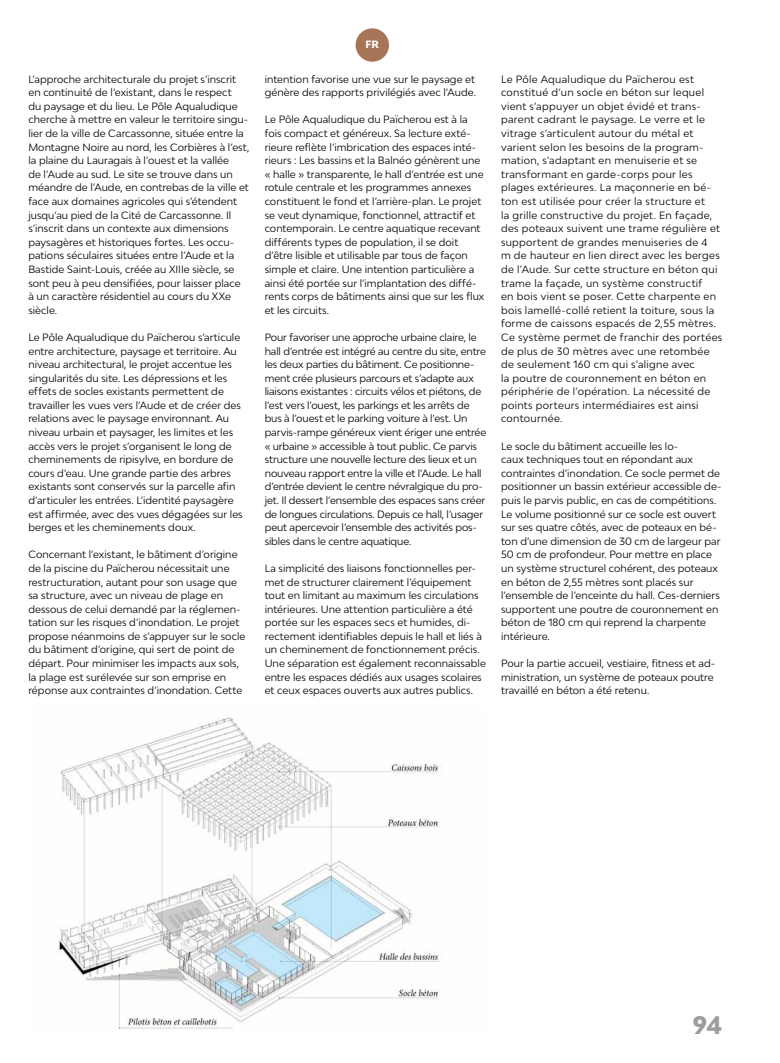
<style>
.page{position:relative;width:780px;height:1063px;background:#fff}
.page>*{position:absolute;margin:0;border:0;box-sizing:border-box;transform-origin:0 0}
.t1{font:800 24px "Bw Modelica";color:#9d9d9c}
.t2{font:10px/13.6px "Bw Modelica";letter-spacing:.005em;color:#000}
.t3{font:10px/13.6px "Bw Modelica";letter-spacing:.03em;color:#000}
.t4{font:800 10px "Bw Modelica";color:#fff}
</style>
<div class="page">
<img style="left:59px;top:717px;width:381px;height:313px">
<div style="left:355px;top:28px;width:34px;height:34px;background:#a87458;border-radius:50%"></div>
<p class="t2" style="left:28px;top:72px;width:222px">L’approche architecturale du projet s’inscrit en continuité de l’existant, dans le respect<br>du paysage et du lieu. Le Pôle Aqualudique cherche à mettre en valeur le territoire singu&shy;lier de la ville de Carcassonne, située entre la Montagne Noire au nord, les Corbières à l’est, la plaine du Lauragais à l’ouest et la vallée<br>de l’Aude au sud. Le site se trouve dans un méandre de l’Aude, en contrebas de la ville et face aux domaines agricoles qui s’étendent jusqu’au pied de la Cité de Carcassonne. Il s’inscrit dans un contexte aux dimensions paysagères et historiques fortes. Les occu&shy;pations séculaires situées entre l’Aude et la Bastide Saint-Louis, créée au XIIIe siècle, se sont peu à peu densifiées, pour laisser place<br>à un caractère résidentiel au cours du XXe siècle.</p>
<p class="t2" style="left:28px;top:330px;width:216px">Le Pôle Aqualudique du Païcherou s’articule entre architecture, paysage et territoire. Au niveau architectural, le projet accentue les singularités du site. Les dépressions et les effets de socles existants permettent de travailler les vues vers l’Aude et de créer des relations avec le paysage environnant. Au niveau urbain et paysager, les limites et les accès vers le projet s’organisent le long de cheminements de ripisylve, en bordure de cours d’eau. Une grande partie des arbres existants sont conservés sur la parcelle afin d’articuler les entrées. L’identité paysagère est affirmée, avec des vues dégagées sur les berges et les cheminements doux.</p>
<p class="t2" style="left:28px;top:548px;width:218px">Concernant l’existant, le bâtiment d’origine de la piscine du Païcherou nécessitait une restructuration, autant pour son usage que sa structure, avec un niveau de plage en dessous de celui demandé par la réglemen&shy;tation sur les risques d’inondation. Le projet propose néanmoins de s’appuyer sur le socle du bâtiment d’origine, qui sert de point de départ. Pour minimiser les impacts aux sols, la plage est surélevée sur son emprise en réponse aux contraintes d’inondation. Cette</p>
<p class="t4" style="left:365px;top:38px;width:15px">FR</p>
<p class="t2" style="left:265px;top:72px;width:213px">intention favorise une vue sur le paysage et génère des rapports privilégiés avec l’Aude.</p>
<p class="t2" style="left:265px;top:113px;width:221px">Le Pôle Aqualudique du Païcherou est à la fois compact et généreux. Sa lecture exté&shy;rieure reflète l’imbrication des espaces inté&shy;rieurs : Les bassins et la Balnéo génèrent une « halle » transparente, le hall d’entrée est une rotule centrale et les programmes annexes constituent le fond et l’arrière-plan. Le projet se veut dynamique, fonctionnel, attractif et contemporain. Le centre aquatique recevant différents types de population, il se doit d’être lisible et utilisable par tous de façon simple et claire. Une intention particulière a ainsi été portée sur l’implantation des diffé&shy;rents corps de bâtiments ainsi que sur les flux et les circuits.</p>
<p class="t2" style="left:265px;top:330px;width:223px">Pour favoriser une approche urbaine claire, le hall d’entrée est intégré au centre du site, entre les deux parties du bâtiment. Ce positionne&shy;ment crée plusieurs parcours et s’adapte aux liaisons existantes : circuits vélos et piétons, de l’est vers l’ouest, les parkings et les arrêts de bus à l’ouest et le parking voiture à l’est. Un parvis-rampe généreux vient ériger une entrée « urbaine » accessible à tout public. Ce parvis structure une nouvelle lecture des lieux et un nouveau rapport entre la ville et l’Aude. Le hall d’entrée devient le centre névralgique du pro&shy;jet. Il dessert l’ensemble des espaces sans créer de longues circulations. Depuis ce hall, l’usager peut apercevoir l’ensemble des activités pos&shy;sibles dans le centre aquatique.</p>
<p class="t2" style="left:265px;top:561px;width:223px">La simplicité des liaisons fonctionnelles per&shy;met de structurer clairement l’équipement tout en limitant au maximum les circulations intérieures. Une attention particulière a été portée sur les espaces secs et humides, di&shy;rectement identifiables depuis le hall et liés à un cheminement de fonctionnement précis.<br>Une séparation est également reconnaissable entre les espaces dédiés aux usages scolaires et ceux espaces ouverts aux autres publics.</p>
<p class="t3" style="left:501px;top:72px;width:223px">Le Pôle Aqualudique du Païcherou est constitué d’un socle en béton sur lequel vient s’appuyer un objet évidé et trans&shy;parent cadrant le paysage. Le verre et le vitrage s’articulent autour du métal et varient selon les besoins de la program&shy;mation, s’adaptant en menuiserie et se transformant en garde-corps pour les plages extérieures. La maçonnerie en bé&shy;ton est utilisée pour créer la structure et<br>la grille constructive du projet. En façade, des poteaux suivent une trame régulière et supportent de grandes menuiseries de 4<br>m de hauteur en lien direct avec les berges de l’Aude. Sur cette structure en béton qui trame la façade, un système constructif<br>en bois vient se poser. Cette charpente en bois lamellé-collé retient la toiture, sous la forme de caissons espacés de 2,55 mètres.<br>Ce système permet de franchir des portées de plus de 30 mètres avec une retombée de seulement 160 cm qui s’aligne avec<br>la poutre de couronnement en béton en périphérie de l’opération. La nécessité de points porteurs intermédiaires est ainsi contournée.</p>
<p class="t2" style="left:501px;top:439px;width:222px">Le socle du bâtiment accueille les lo-<br>caux techniques tout en répondant aux contraintes d’inondation. Ce socle permet de positionner un bassin extérieur accessible de&shy;puis le parvis public, en cas de compétitions.<br>Le volume positionné sur ce socle est ouvert sur ses quatre côtés, avec de poteaux en bé&shy;ton d’une dimension de 30 cm de largeur par 50 cm de profondeur. Pour mettre en place un système structurel cohérent, des poteaux en béton de 2,55 mètres sont placés sur l’ensemble de l’enceinte du hall. Ces-derniers supportent une poutre de couronnement en béton de 180 cm qui reprend la charpente intérieure.</p>
<p class="t2" style="left:501px;top:656px;width:215px">Pour la partie accueil, vestiaire, fitness et ad&shy;ministration, un système de poteaux poutre travaillé en béton a été retenu.</p>
<h1 class="t1" style="left:692px;top:1010px;width:31px">94</h1>
</div>
